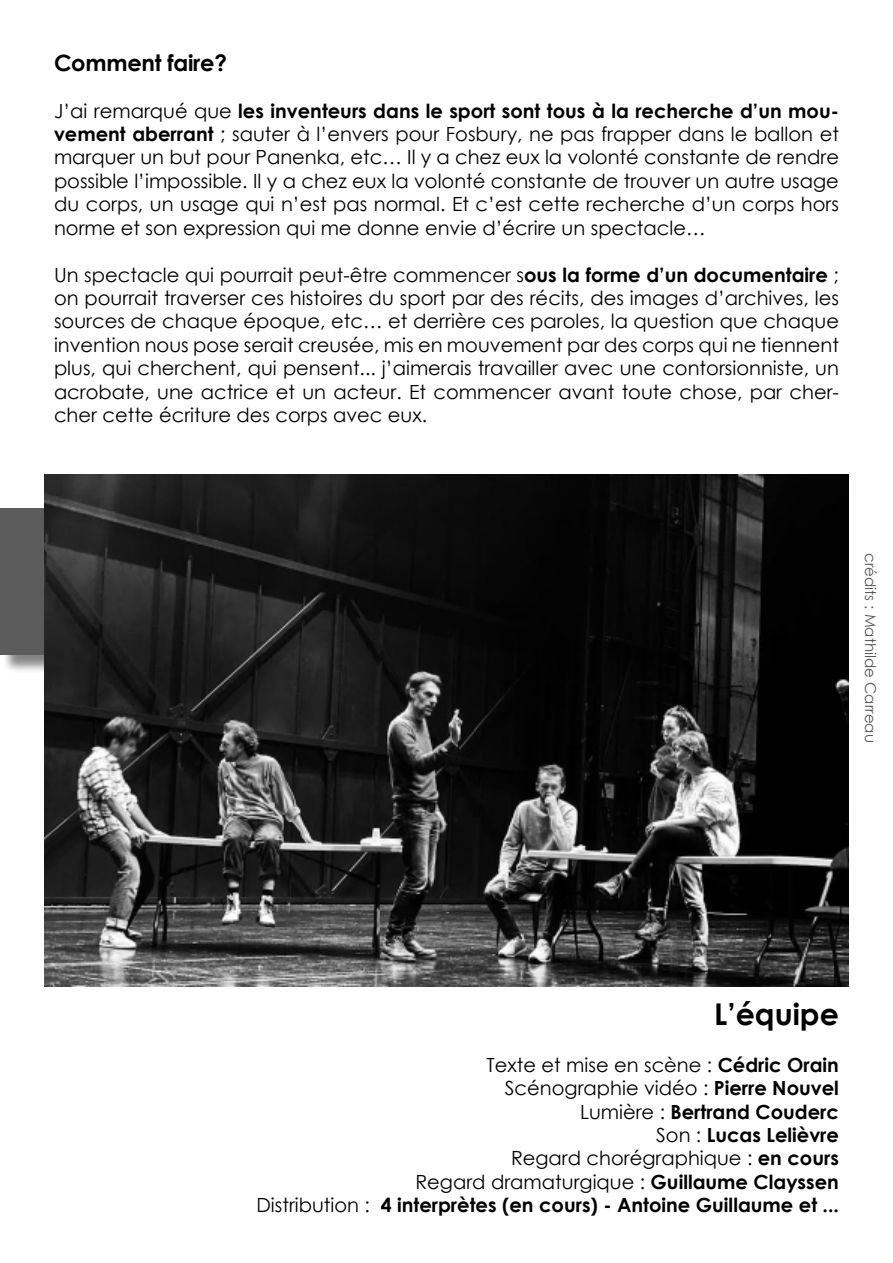
<style>
.page{position:relative;width:893px;height:1263px;background:#fff}
.page>*{position:absolute;margin:0;border:0;box-sizing:border-box;transform-origin:0 0}
.t1{font:700 30px "Century Gothic";color:#000}
.t2{font:700 22.5px "Century Gothic";letter-spacing:-.01em;color:#000}
.t3{font:19.5px/23.4px "Century Gothic";color:#000;text-align:justify}
.t4{font:700 19.5px/23.4px "Century Gothic";color:#000;text-align:right}
.t5{font:15px "Century Gothic";color:#575756}
.s1{font-weight:700}
.s2{font-weight:400}
</style>
<div class="page">
<div style="left:0;top:508px;width:748px;height:147px;background:#5c5c5c"></div>
<img style="left:44px;top:474px;width:805px;height:512px">
<p class="t2" style="left:54px;top:46px;width:175px">Comment faire?</p>
<p class="t3" style="left:54px;top:99px;width:786px">J’ai remarqué que <span class="s1">les inventeurs dans le sport sont tous à la recherche d’un mou&shy;vement aberrant</span> ; sauter à l’envers pour Fosbury, ne pas frapper dans le ballon et marquer un but pour Panenka, etc… Il y a chez eux la volonté constante de rendre possible l’impossible. Il y a chez eux la volonté constante de trouver un autre usage du corps, un usage qui n’est pas normal. Et c’est cette recherche d’un corps hors norme et son expression qui me donne envie d’écrire un spectacle…</p>
<p class="t3" style="left:54px;top:262px;width:786px">Un spectacle qui pourrait peut-être commencer s<span class="s1">ous la forme d’un documentaire</span> ; on pourrait traverser ces histoires du sport par des récits, des images d’archives, les sources de chaque époque, etc… et derrière ces paroles, la question que chaque invention nous pose serait creusée, mis en mouvement par des corps qui ne tiennent plus, qui cherchent, qui pensent... j’aimerais travailler avec une contorsionniste, un acrobate, une actrice et un acteur. Et commencer avant toute chose, par cher&shy;cher cette écriture des corps avec eux.</p>
<p class="t5" style="left:881px;top:553px;width:191px;rotate:90deg">crédits : Mathilde Carreau</p>
<h1 class="t1" style="left:714px;top:991px;width:126px">L’équipe</h1>
<p class="t4" style="left:256px;top:1052px;width:584px"><span class="s2">Texte et mise en scène :</span> Cédric Orain<br><span class="s2">Scénographie vidéo :</span> Pierre Nouvel<br><span class="s2">Lumière :</span> Bertrand Couderc<br><span class="s2">Son :</span> Lucas Lelièvre<br><span class="s2">Regard chorégraphique :</span> en cours<br><span class="s2">Regard dramaturgique :</span> Guillaume Clayssen<br><span class="s2">Distribution :</span> 4 interprètes (en cours) - Antoine Guillaume et ...</p>
</div>
